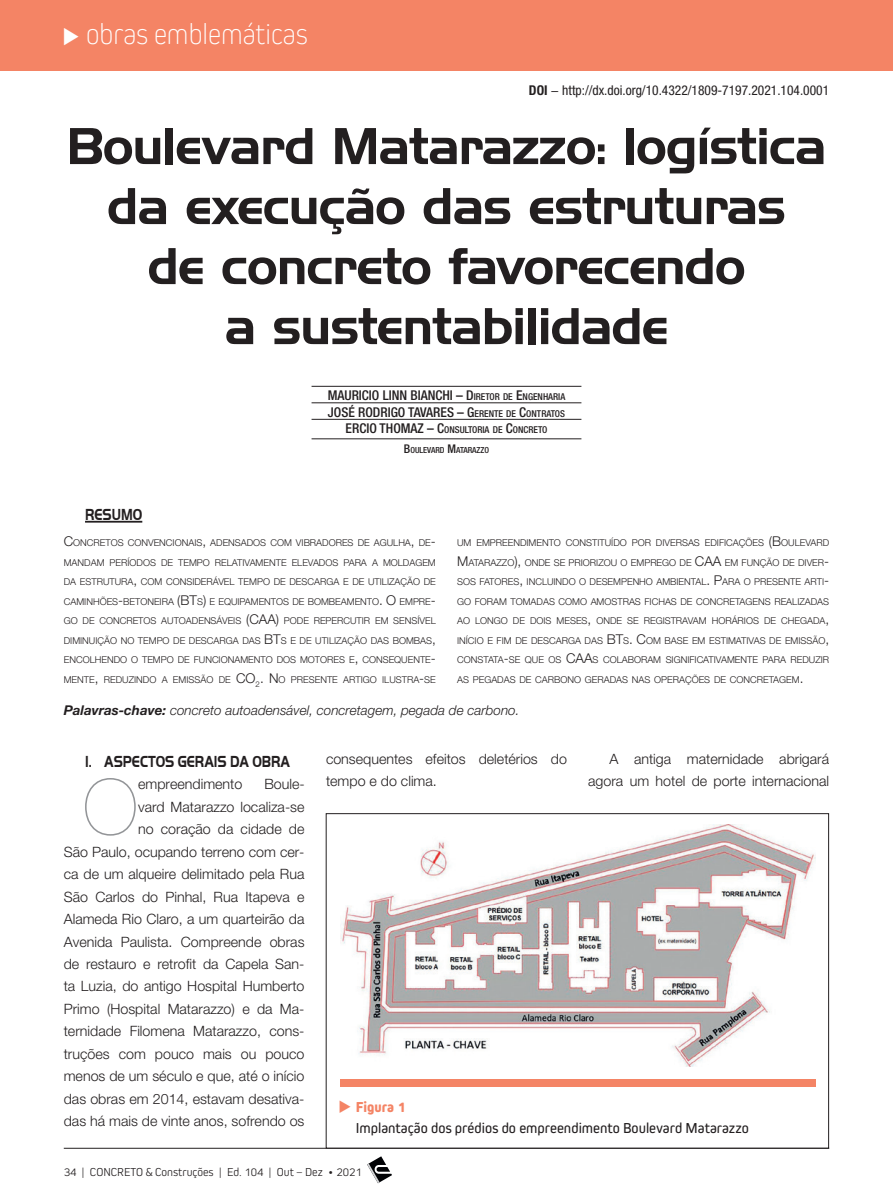
<style>
.page{position:relative;width:893px;height:1191px;background:#fff}
.page>*{position:absolute;margin:0;border:0;box-sizing:border-box;transform-origin:0 0}
.t1{font:200 77.1px "Helvetica Neue LT Std";color:#939598}
.t2{font:700 54px/60px "Handel Got D";letter-spacing:-.03em;color:#231f20;text-align:center}
.t3{font:200 30px "Kiro";color:#fff;scale:.95 1}
.t4{font:700 16.5px "Handel Got D";color:#231f20;scale:.8 1}
.t5{font:15px/21px "Kiro";color:#231f20}
.t6{font:300 14.25px/22.5px "Helvetica Neue LT Std";color:#231f20;text-align:right}
.t7{font:500 condensed 13.5px/16.5px "Helvetica Neue LT Std";color:#231f20}
.t8{font:italic 300 13.5px "Helvetica Neue LT Std";color:#231f20}
.t9{font:condensed 13.5px "Helvetica Neue LT Std";color:#231f20}
.t10{font:300 12px "Kiro";color:#231f20}
.t11{font:300 9.45px/19.5px "Helvetica Neue LT Std";color:#231f20;text-align:justify}
.t12{font:500 condensed 9.45px "Helvetica Neue LT Std";color:#231f20}
.t13{font:500 condensed 8.4px "Helvetica Neue LT Std";color:#231f20}
.s1{font-weight:700}
.s2{font-style:inherit}
.s3{font-size:9.45px}
.s4{font-size:13.5px}
.s5{font-size:12px}
.s6{color:#f48465}
.s7{font-weight:800;color:#f48465}
</style>
<div class="page">
<svg style="left:367px;top:1156px;width:25px;height:27px"></svg>
<hr style="left:64px;top:1148px;width:765px;height:1px;background:#231f20">
<div style="left:0;top:0;width:893px;height:70px;background:#f48465"></div>
<hr style="left:312px;top:386px;width:269px;height:1px;background:#231f20">
<hr style="left:312px;top:402px;width:269px;height:1px;background:#231f20">
<hr style="left:312px;top:419px;width:269px;height:1px;background:#231f20">
<hr style="left:312px;top:438px;width:269px;height:1px;background:#231f20">
<hr style="left:85px;top:521px;width:57px;height:1px;background:#231f20">
<div style="left:340px;top:1079px;width:476px;height:8px;background:#f48465"></div>
<img style="left:340px;top:825px;width:476px;height:241px">
<h3 class="t3" style="left:62px;top:17px;width:260px">◆ obras emblemáticas</h3>
<h3 class="t9" style="left:529px;top:82px;width:302px"><span class="s1">DOI</span> − http://dx.doi.org/10.4322/1809-7197.2021.104.0001</h3>
<h2 class="t2" style="left:66px;top:117px;width:762px">Boulevard Matarazzo: logística da execução das estruturas<br>de concreto favorecendo<br>a sustentabilidade</h2>
<h3 class="t4" style="left:85px;top:505px;width:73px">RESUMO</h3>
<h3 class="t7" style="left:328px;top:387px;width:239px">MAURICIO LINN BIANCHI – <span class="s2">D</span><span class="s3">IRETOR DE</span> <span class="s2">E</span><span class="s3">NGENHARIA<br></span>JOSÉ RODRIGO TAVARES – <span class="s2">G</span><span class="s3">ERENTE DE</span> <span class="s2">C</span><span class="s3">ONTRATOS</span></h3>
<p class="t12" style="left:346px;top:424px;width:203px"><span class="s4">ERCIO THOMAZ –</span> <span class="s4">C</span>ONSULTORIA DE <span class="s4">C</span>ONCRETO</p>
<p class="t13" style="left:404px;top:444px;width:87px"><span class="s5">B</span>OULEVARD <span class="s5">M</span>ATARAZZO</p>
<p class="t11" style="left:64px;top:533px;width:374px"><span class="s4">C</span>ONCRETOS CONVENCIONAIS<span class="s4">,</span> ADENSADOS COM VIBRADORES DE AGULHA<span class="s4">,</span> DE<span class="s4">-</span>MANDAM PERÍODOS DE TEMPO RELATIVAMENTE ELEVADOS PARA A MOLDAGEM DA ESTRUTURA<span class="s4">,</span> COM CONSIDERÁVEL TEMPO DE DESCARGA E DE UTILIZAÇÃO DE CAMINHÕES<span class="s4">-</span>BETONEIRA <span class="s4">(BT</span>S<span class="s4">)</span> E EQUIPAMENTOS DE BOMBEAMENTO<span class="s4">. O</span> EMPRE<span class="s4">-</span>GO DE CONCRETOS AUTOADENSÁVEIS <span class="s4">(CAA)</span> PODE REPERCUTIR EM SENSÍVEL DIMINUIÇÃO NO TEMPO DE DESCARGA DAS <span class="s4">BT</span>S E DE UTILIZAÇÃO DAS BOMBAS<span class="s4">, </span>ENCOLHENDO O TEMPO DE FUNCIONAMENTO DOS MOTORES E<span class="s4">,</span> CONSEQUENTE<span class="s4">-</span>MENTE<span class="s4">,</span> REDUZINDO A EMISSÃO DE <span class="s4">CO</span><sub>2</sub><span class="s4">. N</span> O PRESENTE ARTIGO ILUSTRA<span class="s4">-</span>SE</p>
<p class="t11" style="left:457px;top:533px;width:374px">UM EMPREENDIMENTO CONSTITUÍDO POR DIVERSAS EDIFICAÇÕES <span class="s4">(B</span>OULEVARD <span class="s4">M</span>ATARAZZO<span class="s4">),</span> ONDE SE PRIORIZOU O EMPREGO DE <span class="s4">CAA</span> EM FUNÇÃO DE DIVER<span class="s4">-</span>SOS FATORES<span class="s4">,</span> INCLUINDO O DESEMPENHO AMBIENTAL<span class="s4">. P</span>ARA O PRESENTE ARTI<span class="s4">-</span>GO FORAM TOMADAS COMO AMOSTRAS FICHAS DE CONCRETAGENS REALIZADAS AO LONGO DE DOIS MESES<span class="s4">,</span> ONDE SE REGISTRAVAM HORÁRIOS DE CHEGADA<span class="s4">, </span>INÍCIO E FIM DE DESCARGA DAS <span class="s4">BT</span>S<span class="s4">. C</span>OM BASE EM ESTIMATIVAS DE EMISSÃO<span class="s4">, </span>CONSTATA<span class="s4">-</span>SE QUE OS <span class="s4">CAA</span>S COLABORAM SIGNIFICATIVAMENTE PARA REDUZIR AS PEGADAS DE CARBONO GERADAS NAS OPERAÇÕES DE CONCRETAGEM<span class="s4">.</span></p>
<h3 class="t8" style="left:64px;top:702px;width:457px"><span class="s1">Palavras-chave:</span> concreto autoadensável, concretagem, pegada de carbono.</h3>
<h3 class="t4" style="left:85px;top:752px;width:258px">1. ASPECTOS GERAIS DA OBRA</h3>
<h1 class="t1" style="left:83px;top:762px;width:57px">O</h1>
<h3 class="t6" style="left:138px;top:773px;width:106px">empreendimento</h3>
<p class="t6" style="left:64px;top:773px;width:242px">Boule-<br>vard Matarazzo localiza-se<br>no coração da cidade de<br>São Paulo, ocupando terreno com cer&shy;ca de um alqueire delimitado pela Rua<br>São Carlos do Pinhal, Rua Itapeva e<br>Alameda Rio Claro, a um quarteirão da<br>Avenida Paulista. Compreende obras de restauro e retrofit da Capela San&shy;ta Luzia, do antigo Hospital Humberto<br>Primo (Hospital Matarazzo) e da Ma&shy;ternidade Filomena Matarazzo, cons&shy;truções com pouco mais ou pouco menos de um século e que, até o início das obras em 2014, estavam desativa&shy;das há mais de vinte anos, sofrendo os</p>
<h3 class="t6" style="left:326px;top:747px;width:242px;text-align:left">consequentes efeitos deletérios do tempo e do clima.</h3>
<h3 class="t6" style="left:588px;top:747px;width:242px">A antiga maternidade abrigará agora um hotel de porte internacional</h3>
<h3 class="t5" style="left:356px;top:1096px;width:395px;text-indent:-17px"><span class="s6">◆</span> <span class="s7">Figura 1<br></span>Implantação dos prédios do empreendimento Boulevard Matarazzo</h3>
<p class="t10" style="left:64px;top:1164px;width:300px">34 | CONCRETO &amp; Construções | Ed. 104 | Out – Dez • 2021</p>
</div>
